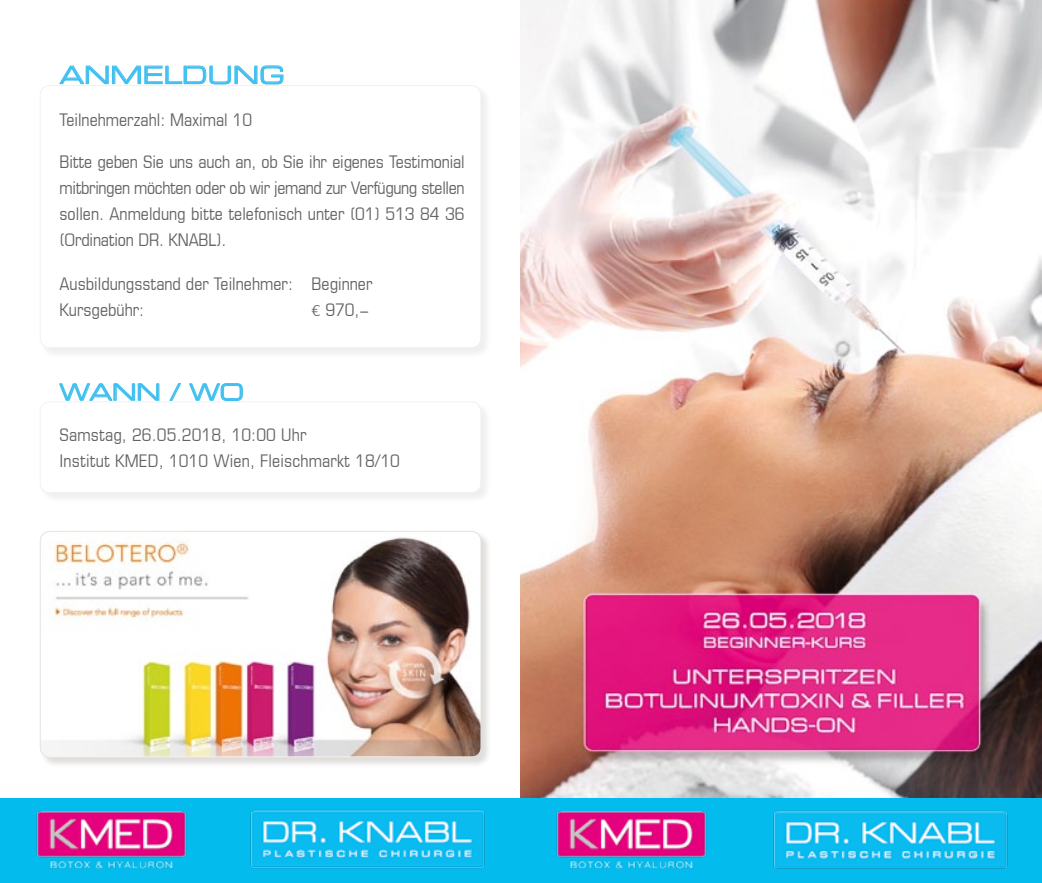
<style>
.page{position:relative;width:1042px;height:883px;background:#fff}
.page>*{position:absolute;margin:0;border:0;box-sizing:border-box;transform-origin:0 0}
.t1{font:24.32px "Eurostile Extended Two";letter-spacing:-.005em;color:#3fc0f0}
.t2{font:22.75px "Eurostile Extended Two";letter-spacing:-.02em;color:#3fc0f0}
.t3{font:condensed 17.5px/26.2px "Eurostile";color:#636362}
.s1{font-family:"Calibri";font-weight:300;font-stretch:normal}
.s2{font-family:"Sabon";font-stretch:normal}
</style>
<div class="page">
<img style="left:521px;top:0;width:520px;height:799px">
<div style="left:0;top:799px;width:1042px;height:84px;background:#04bbee"></div>
<div style="left:39px;top:85px;width:453px;height:273px;background:#f5f4f3"></div>
<div style="left:40px;top:86px;width:441px;height:262px;background:#fff;border-radius:10px"></div>
<div style="left:40px;top:85px;width:441px;height:263px;border:1px solid #e3e3e3;border-radius:10px"></div>
<div style="left:39px;top:401px;width:453px;height:103px;background:#f7f6f6"></div>
<div style="left:40px;top:402px;width:441px;height:91px;background:#fff;border-radius:10px"></div>
<div style="left:40px;top:401px;width:441px;height:92px;border:1px solid #e3e3e3;border-radius:10px"></div>
<div style="left:40px;top:531px;width:452px;height:237px;background:#615344;opacity:.2"></div>
<img style="left:40px;top:531px;width:441px;height:225px">
<div style="left:40px;top:531px;width:441px;height:227px;border:1px solid #e3e3e3;border-radius:10px"></div>
<svg style="left:59px;top:66px;width:224px;height:18px"></svg>
<svg style="left:59px;top:383px;width:100px;height:18px"></svg>
<svg style="left:169px;top:383px;width:12px;height:18px"></svg>
<svg style="left:189px;top:383px;width:54px;height:18px"></svg>
<img style="left:556px;top:811px;width:151px;height:58px">
<img style="left:36px;top:811px;width:151px;height:58px">
<img style="left:772px;top:797px;width:242px;height:72px">
<img style="left:249px;top:798px;width:242px;height:71px">
<h1 class="t1" style="left:60px;top:58px;width:227px">ANMELDUNG</h1>
<p class="t3" style="left:60px;top:106px;width:194px">Teilnehmerzahl: Maximal 10</p>
<p class="t3" style="left:60px;top:148px;width:407px;text-align:justify">Bitte geben Sie uns auch an, ob Sie ihr eigenes Testimonial mitbringen möchten oder ob wir jemand zur Verfügung stellen sollen. Anmeldung bitte telefonisch unter (01) 513 84 36 (Ordination Dr. Knabl).</p>
<p class="t3" style="left:60px;top:270px;width:314px">Ausbildungsstand der Teilnehmer: Beginner<br>Kursgebühr:</p>
<p class="t3" style="left:312px;top:297px;width:59px"><span class="s1">€</span> 970,<span class="s2">−</span></p>
<h2 class="t2" style="left:60px;top:377px;width:186px">WANN / WO</h2>
<p class="t3" style="left:60px;top:421px;width:342px">Samstag, 26.05.2018, 10:00 Uhr<br>Institut KMED, 1010 Wien, Fleischmarkt 18/10</p>
</div>
